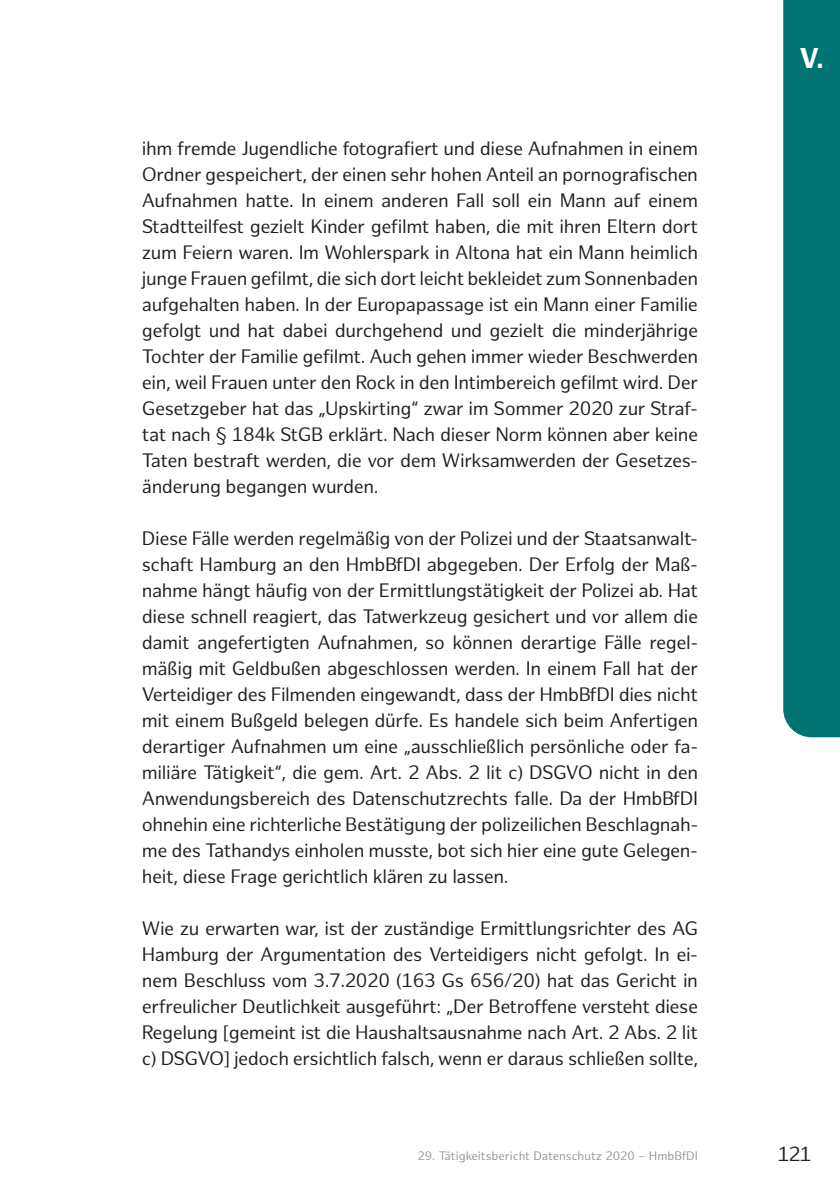
<style>
.page{position:relative;width:840px;height:1191px;background:#fff}
.page>*{position:absolute;margin:0;border:0;box-sizing:border-box;transform-origin:0 0}
.t1{font:700 28px "Hamburg Sans";color:#fff}
.t2{font:20px "Hamburg Sans";color:#231f20}
.t3{font:19px/26px "Hamburg Sans";letter-spacing:-.02em;color:#231f20;text-align:justify}
.t4{font:12px "Hamburg Sans";color:#939598}
</style>
<div class="page">
<div style="left:783px;top:0;width:56px;height:737px;background:#007473"></div>
<p class="t3" style="left:142px;top:136px;width:557px">ihm fremde Jugendliche fotografiert und diese Aufnahmen in einem Ordner gespeichert, der einen sehr hohen Anteil an pornografischen Aufnahmen hatte. In einem anderen Fall soll ein Mann auf einem Stadtteilfest gezielt Kinder gefilmt haben, die mit ihren Eltern dort zum Feiern waren. Im Wohlerspark in Altona hat ein Mann heimlich junge Frauen gefilmt, die sich dort leicht bekleidet zum Sonnenbaden aufgehalten haben. In der Europapassage ist ein Mann einer Familie gefolgt und hat dabei durchgehend und gezielt die minderjährige Tochter der Familie gefilmt. Auch gehen immer wieder Beschwerden ein, weil Frauen unter den Rock in den Intimbereich gefilmt wird. Der Gesetzgeber hat das „Upskirting“ zwar im Sommer 2020 zur Straf&shy;tat nach § 184k StGB erklärt. Nach dieser Norm können aber keine Taten bestraft werden, die vor dem Wirksamwerden der Gesetzes&shy;änderung begangen wurden.</p>
<p class="t3" style="left:142px;top:526px;width:557px">Diese Fälle werden regelmäßig von der Polizei und der Staatsanwalt&shy;schaft Hamburg an den HmbBfDI abgegeben. Der Erfolg der Maß&shy;nahme hängt häufig von der Ermittlungstätigkeit der Polizei ab. Hat diese schnell reagiert, das Tatwerkzeug gesichert und vor allem die damit angefertigten Aufnahmen, so können derartige Fälle regel&shy;mäßig mit Geldbußen abgeschlossen werden. In einem Fall hat der Verteidiger des Filmenden eingewandt, dass der HmbBfDI dies nicht mit einem Bußgeld belegen dürfe. Es handele sich beim Anfertigen derartiger Aufnahmen um eine „ausschließlich persönliche oder fa&shy;miliäre Tätigkeit“, die gem. Art. 2 Abs. 2 lit c) DSGVO nicht in den Anwendungsbereich des Datenschutzrechts falle. Da der HmbBfDI ohnehin eine richterliche Bestätigung der polizeilichen Beschlagnah&shy;me des Tathandys einholen musste, bot sich hier eine gute Gelegen&shy;heit, diese Frage gerichtlich klären zu lassen.</p>
<p class="t3" style="left:142px;top:916px;width:557px">Wie zu erwarten war, ist der zuständige Ermittlungsrichter des AG Hamburg der Argumentation des Verteidigers nicht gefolgt. In ei&shy;nem Beschluss vom 3.7.2020 (163 Gs 656/20) hat das Gericht in erfreulicher Deutlichkeit ausgeführt: „Der Betroffene versteht diese Regelung [gemeint ist die Haushaltsausnahme nach Art. 2 Abs. 2 lit c) DSGVO] jedoch ersichtlich falsch, wenn er daraus schließen sollte,</p>
<h1 class="t1" style="left:799px;top:42px;width:26px">V.</h1>
<p class="t4" style="left:417px;top:1149px;width:282px">29. Tätigkeitsbericht Datenschutz 2020 – HmbBfDI</p>
<p class="t2" style="left:777px;top:1142px;width:35px">121</p>
</div>
